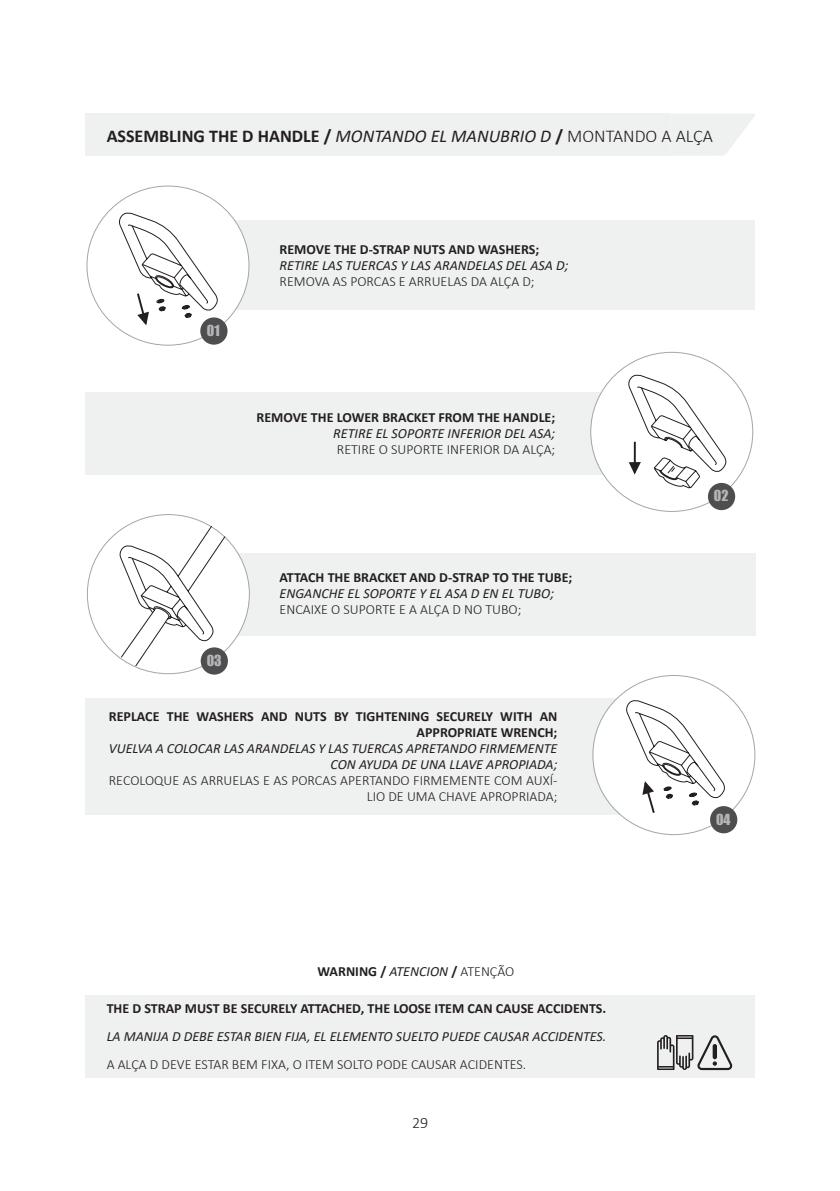
<style>
.page{position:relative;width:840px;height:1191px;background:#fff}
.page>*{position:absolute;margin:0;border:0;box-sizing:border-box;transform-origin:0 0}
.Titulo_Geral{font:700 18px "Calibri";color:#231f20}
.t1{font:300 16px "Calibri";color:#231f20}
.t2{font:700 14px/16px "Calibri";color:#231f20;text-align:right}
.t3{font:italic 14px/16px "Calibri";color:#231f20;text-align:right}
.t4{font:300 14px/16px "Calibri";color:#231f20;text-align:right}
.t5{font:14px "Impact";color:#b4b5b9}
.s1{font-weight:400;font-style:italic}
.s2{font-weight:300}
</style>
<div class="page">
<div style="left:148px;top:552px;width:606px;height:83px;background:#eff0f0"></div>
<svg style="left:669px;top:113px;width:86px;height:43px"></svg>
<div style="left:85px;top:113px;width:584px;height:43px;background:#eff0f0"></div>
<div style="left:85px;top:391px;width:603px;height:83px;background:#eff0f0"></div>
<div style="left:85px;top:994px;width:669px;height:83px;background:#eff0f0"></div>
<div style="left:590px;top:352px;width:162px;height:159px;background:#fff;border-radius:50%"></div>
<div style="left:707px;top:483px;width:27px;height:27px;background:#4f4e4e;border-radius:50%"></div>
<div style="left:151px;top:220px;width:603px;height:90px;background:#eff0f0"></div>
<div style="left:87px;top:186px;width:161px;height:159px;background:#fff;border-radius:50%"></div>
<div style="left:200px;top:317px;width:27px;height:28px;background:#4f4e4e;border-radius:50%"></div>
<svg style="left:657px;top:1035px;width:75px;height:35px"></svg>
<div style="left:85px;top:698px;width:605px;height:116px;background:#eff0f0"></div>
<div style="left:593px;top:675px;width:161px;height:159px;background:#fff;border-radius:50%"></div>
<div style="left:709px;top:806px;width:28px;height:27px;background:#4f4e4e;border-radius:50%"></div>
<svg style="left:119px;top:212px;width:98px;height:114px"></svg>
<svg style="left:628px;top:374px;width:97px;height:114px"></svg>
<svg style="left:626px;top:700px;width:98px;height:115px"></svg>
<svg style="left:111px;top:514px;width:141px;height:161px"></svg>
<p class="Titulo_Geral" style="left:107px;top:123px;width:607px">ASSEMBLING THE D HANDLE / <span class="s1">MONTANDO EL MANUBRIO D</span> / <span class="s2">MONTANDO A ALÇA</span></p>
<p class="t5" style="left:207px;top:320px;width:14px">01</p>
<p class="t2" style="left:279px;top:241px;width:261px">REMOVE THE D-STRAP NUTS AND WASHERS;</p>
<p class="t3" style="left:279px;top:257px;width:290px">RETIRE LAS TUERCAS Y LAS ARANDELAS DEL ASA D;</p>
<p class="t4" style="left:279px;top:273px;width:256px">REMOVA AS PORCAS E ARRUELAS DA ALÇA D;</p>
<p class="t2" style="left:256px;top:409px;width:300px">REMOVE THE LOWER BRACKET FROM THE HANDLE;</p>
<p class="t3" style="left:333px;top:425px;width:223px">RETIRE EL SOPORTE INFERIOR DEL ASA;</p>
<p class="t4" style="left:336px;top:441px;width:220px">RETIRE O SUPORTE INFERIOR DA ALÇA;</p>
<p class="t5" style="left:206px;top:649px;width:16px">03</p>
<p class="t2" style="left:279px;top:569px;width:294px">ATTACH THE BRACKET AND D-STRAP TO THE TUBE;</p>
<p class="t3" style="left:279px;top:584px;width:276px">ENGANCHE EL SOPORTE Y EL ASA D EN EL TUBO;</p>
<p class="t4" style="left:279px;top:601px;width:243px">ENCAIXE O SUPORTE E A ALÇA D NO TUBO;</p>
<p class="t2" style="left:109px;top:708px;width:450px">REPLACE THE WASHERS AND NUTS BY TIGHTENING SECURELY WITH AN<br>APPROPRIATE WRENCH;</p>
<p class="t3" style="left:109px;top:740px;width:450px">VUELVA A COLOCAR LAS ARANDELAS Y LAS TUERCAS APRETANDO FIRMEMENTE<br>CON AYUDA DE UNA LLAVE APROPIADA;</p>
<p class="t4" style="left:109px;top:772px;width:450px">RECOLOQUE AS ARRUELAS E AS PORCAS APERTANDO FIRMEMENTE COM AUXÍ-<br>LIO DE UMA CHAVE APROPRIADA;</p>
<p class="t2" style="left:317px;top:963px;width:198px">WARNING / <span class="s1">ATENCION</span> / <span class="s2">ATENÇÃO</span></p>
<p class="t2" style="left:107px;top:1000px;width:501px">THE D STRAP MUST BE SECURELY ATTACHED, THE LOOSE ITEM CAN CAUSE ACCIDENTS.</p>
<p class="t3" style="left:107px;top:1027px;width:501px">LA MANIJA D DEBE ESTAR BIEN FIJA, EL ELEMENTO SUELTO PUEDE CAUSAR ACCIDENTES.</p>
<p class="t4" style="left:107px;top:1056px;width:421px">A ALÇA D DEVE ESTAR BEM FIXA, O ITEM SOLTO PODE CAUSAR ACIDENTES.</p>
<p class="t1" style="left:412px;top:1112px;width:18px">29</p>
<p class="t5" style="left:713px;top:485px;width:16px">02</p>
<p class="t5" style="left:715px;top:808px;width:16px">04</p>
</div>
